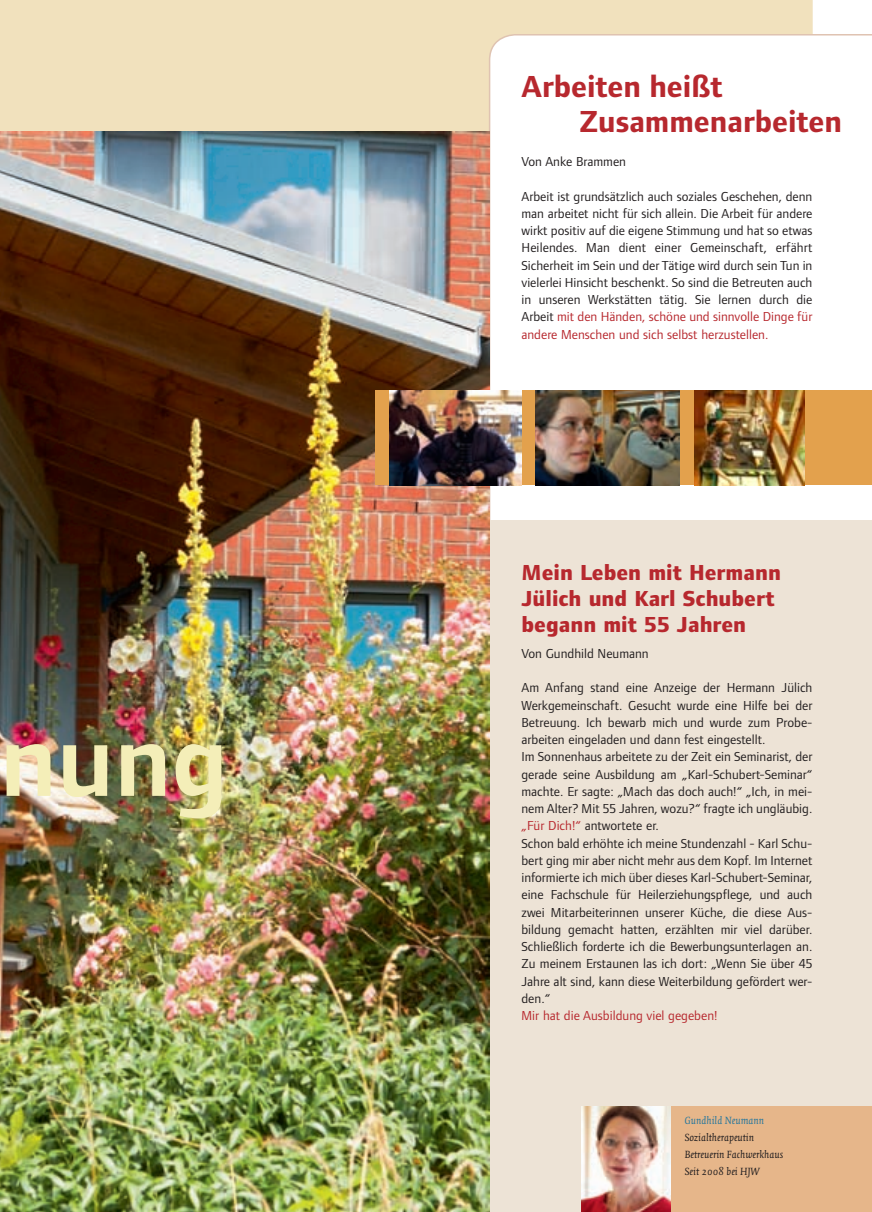
<style>
.page{position:relative;width:872px;height:1212px;background:#fff}
.page>*{position:absolute;margin:0;border:0;box-sizing:border-box;transform-origin:0 0}
.t1{font:600 106.5px "Foundry Form Sans";color:#f4eeb8}
.t2{font:700 31.5px/34.5px "Foundry Form Sans";color:#b7282e}
.t3{font:800 22.5px/25.8px "Foundry Form Sans";color:#b7282e}
.t4{font:13.5px/17.2px "Foundry Form Sans";color:#231f20;text-align:justify}
.t5{font:13.5px "Foundry Form Sans";color:#b7282e}
.t6{font:italic 11.25px/17.2px "Quadraat";color:#231f20}
.t7{font:italic 11.25px "Quadraat";color:#28779c}
.s1{color:#b7282e}
</style>
<div class="page">
<div style="left:0;top:0;width:812px;height:132px;background:#f1e1bd"></div>
<svg style="left:489px;top:34px;width:383px;height:486px"></svg>
<div style="left:413px;top:520px;width:459px;height:692px;background:#ede3d6"></div>
<img style="left:0;top:132px;width:490px;height:1080px">
<div style="left:375px;top:390px;width:497px;height:95px;background:#e3a14d"></div>
<img style="left:390px;top:390px;width:131px;height:95px">
<img style="left:536px;top:390px;width:143px;height:95px">
<div style="left:632px;top:1106px;width:240px;height:106px;background:#e6b68a"></div>
<img style="left:581px;top:1106px;width:90px;height:106px">
<img style="left:694px;top:390px;width:110px;height:95px">
<h1 class="t1" style="left:0;top:701px;width:230px">nung</h1>
<h2 class="t2" style="left:579px;top:69px;width:264px;text-indent:-58px">Arbeiten heißt<br>Zusammenarbeiten</h2>
<p class="t4" style="left:521px;top:153px;width:106px">Von Anke Brammen</p>
<p class="t4" style="left:521px;top:187px;width:292px">Arbeit ist grundsätzlich auch soziales Geschehen, denn man arbeitet nicht für sich allein. Die Arbeit für andere wirkt positiv auf die eigene Stimmung und hat so etwas Heilendes. Man dient einer Gemeinschaft, erfährt Sicherheit im Sein und der Tätige wird durch sein Tun in vielerlei Hinsicht beschenkt. So sind die Betreuten auch in unseren Werkstätten tätig. Sie lernen durch die Arbeit <span class="s1">mit den Händen, schöne und sinnvolle Dinge für andere Menschen und sich selbst herzustellen.</span></p>
<h3 class="t3" style="left:521px;top:560px;width:261px">Mein Leben mit Hermann<br>Jülich und Karl Schubert begann mit 55 Jahren</h3>
<p class="t4" style="left:521px;top:645px;width:129px">Von Gundhild Neumann</p>
<p class="t4" style="left:521px;top:679px;width:292px;text-align:left">Am Anfang stand eine Anzeige der Hermann Jülich Werkgemeinschaft. Gesucht wurde eine Hilfe bei der Betreuung. Ich bewarb mich und wurde zum Probe&shy;arbeiten eingeladen und dann fest eingestellt.<br>Im Sonnenhaus arbeitete zu der Zeit ein Seminarist, der gerade seine Ausbildung am „Karl-Schubert-Seminar“ machte. Er sagte: „Mach das doch auch!“ „Ich, in mei&shy;nem Alter? Mit 55 Jahren, wozu?“ fragte ich ungläubig. <span class="s1">„Für Dich!“</span> antwortete er.<br>Schon bald erhöhte ich meine Stundenzahl - Karl Schu&shy;bert ging mir aber nicht mehr aus dem Kopf. Im Internet informierte ich mich über dieses Karl-Schubert-Seminar, eine Fachschule für Heilerziehungspflege, und auch zwei Mitarbeiterinnen unserer Küche, die diese Aus&shy;bildung gemacht hatten, erzählten mir viel darüber.<br>Schließlich forderte ich die Bewerbungsunterlagen an.<br>Zu meinem Erstaunen las ich dort: „Wenn Sie über 45<br>Jahre alt sind, kann diese Weiterbildung gefördert wer&shy;den.“</p>
<p class="t5" style="left:521px;top:1008px;width:197px">Mir hat die Ausbildung viel gegeben!</p>
<p class="t7" style="left:685px;top:1114px;width:81px">Gundhild Neumann</p>
<p class="t6" style="left:685px;top:1129px;width:100px">Sozialtherapeutin<br>Betreuerin Fachwerkhaus<br>Seit 2008 bei HJW</p>
</div>
